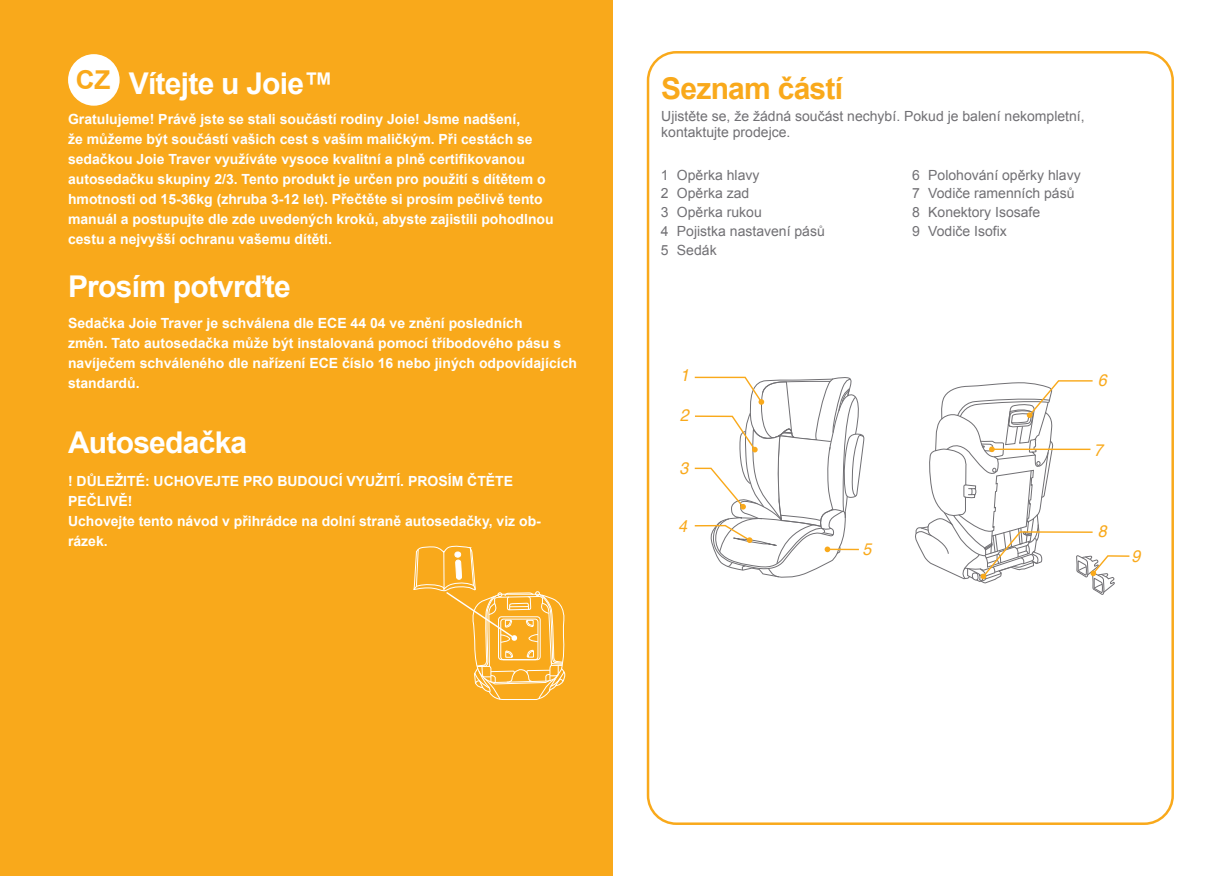
<style>
.page{position:relative;width:1225px;height:876px;background:#fff}
.page>*{position:absolute;margin:0;border:0;box-sizing:border-box;transform-origin:0 0}
.t1{font:700 30px "Arial";letter-spacing:-.025em;color:#fff}
.t2{font:700 30px "Arial";letter-spacing:-.025em;color:#f9a91b}
.t3{font:700 26px "Arial";color:#f9a91b}
.t4{font:italic 16.8px "Helvetica";color:#f9a91b;scale:.95 1}
.t5{font:700 14px/20px "Arial";color:#fff}
.t6{font:14px/18.8px "Arial";color:#717074}
</style>
<div class="page">
<div style="left:0;top:0;width:612px;height:876px;background:#f9a91b"></div>
<div style="left:68px;top:54px;width:52px;height:52px;background:#fff;border-radius:50%"></div>
<svg style="left:413px;top:545px;width:153px;height:155px"></svg>
<svg style="left:694px;top:376px;width:171px;height:202px"></svg>
<svg style="left:915px;top:380px;width:215px;height:215px"></svg>
<h2 class="t3" style="left:76px;top:63px;width:36px">CZ</h2>
<h1 class="t2" style="left:661px;top:69px;width:183px">Seznam částí</h1>
<p class="t6" style="left:661px;top:108px;width:425px;line-height:16px">Ujistěte se, že žádná součást nechybí. Pokud je balení nekompletní, kontaktujte prodejce.</p>
<p class="t6" style="left:661px;top:165px;width:165px">1 Opěrka hlavy<br>2 Opěrka zad<br>3 Opěrka rukou<br>4 Pojistka nastavení pásů<br>5 Sedák</p>
<p class="t6" style="left:912px;top:165px;width:170px">6 Polohování opěrky hlavy<br>7 Vodiče ramenních pásů<br>8 Konektory Isosafe<br>9 Vodiče Isofix</p>
<h1 class="t1" style="left:129px;top:63px;width:206px">Vítejte u Joie™</h1>
<p class="t5" style="left:68px;top:109px;width:487px">Gratulujeme! Právě jste se stali součástí rodiny Joie! Jsme nadšení,<br>že můžeme být součástí vašich cest s vaším maličkým. Při cestách se sedačkou Joie Traver využíváte vysoce kvalitní a plně certifikovanou autosedačku skupiny 2/3. Tento produkt je určen pro použití s dítětem o hmotnosti od 15-36kg (zhruba 3-12 let). Přečtěte si prosím pečlivě tento manuál a postupujte dle zde uvedených kroků, abyste zajistili pohodlnou cestu a nejvyšší ochranu vašemu dítěti.</p>
<h1 class="t1" style="left:68px;top:266px;width:224px">Prosím potvrďte</h1>
<p class="t5" style="left:68px;top:314px;width:510px">Sedačka Joie Traver je schválena dle ECE 44 04 ve znění posledních<br>změn. Tato autosedačka může být instalovaná pomocí tříbodového pásu s navíječem schváleného dle nařízení ECE číslo 16 nebo jiných odpovídajících standardů.</p>
<p class="t4" style="left:680px;top:362px;width:11px">1</p>
<p class="t4" style="left:680px;top:402px;width:11px">2</p>
<h1 class="t1" style="left:68px;top:423px;width:181px">Autosedačka</h1>
<p class="t5" style="left:68px;top:471px;width:474px">! DŮLEŽITÉ: UCHOVEJTE PRO BUDOUCÍ VYUŽITÍ. PROSÍM ČTĚTE PEČLIVĚ!<br>Uchovejte tento návod v přihrádce na dolní straně autosedačky, viz ob&shy;rázek.</p>
<p class="t4" style="left:679px;top:454px;width:11px">3</p>
<p class="t4" style="left:678px;top:513px;width:11px">4</p>
<p class="t4" style="left:862px;top:536px;width:11px">5</p>
<p class="t4" style="left:1098px;top:367px;width:11px">6</p>
<p class="t4" style="left:1093px;top:437px;width:11px">7</p>
<p class="t4" style="left:1098px;top:518px;width:11px">8</p>
<p class="t4" style="left:1131px;top:543px;width:11px">9</p>
</div>
